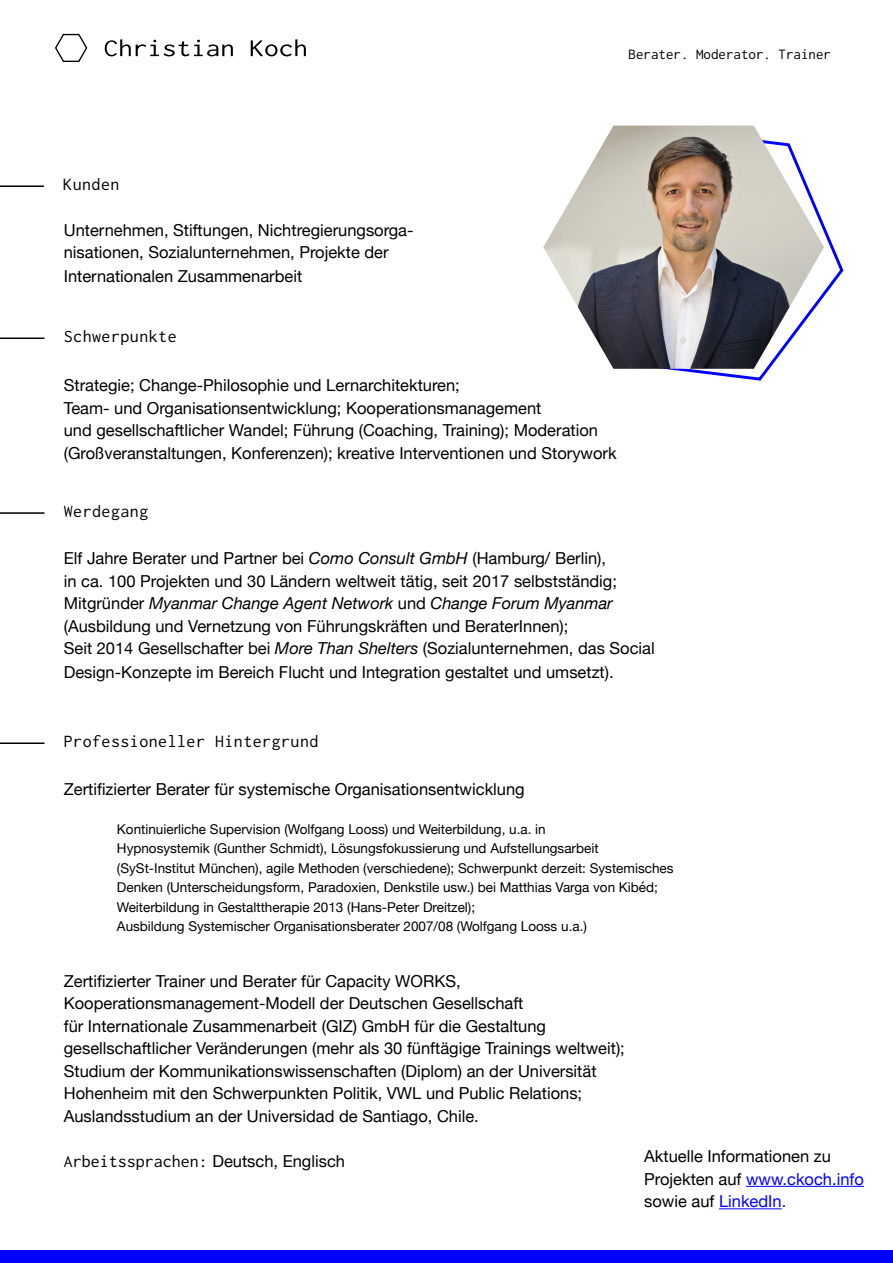
<style>
.page{position:relative;width:893px;height:1263px;background:#fff}
.page>*{position:absolute;margin:0;border:0;box-sizing:border-box;transform-origin:0 0}
.t1{font:18px "Inconsolata";letter-spacing:.025em;color:#000}
.t2{font:18px "Inconsolata";color:#000}
.t3{font:16.5px/22.5px "Helvetica Neue";color:#000}
.t4{font:15px "Inconsolata";color:#000}
.t5{font:13.5px/19.5px "Helvetica Neue";color:#000}
.s1{font-style:italic}
.s2{font-family:"Helvetica Neue";font-size:16.5px}
.s3{color:#00f}
</style>
<div class="page">
<svg style="left:613px;top:125px;width:231px;height:256px"></svg>
<hr style="left:746px;top:1186px;width:118px;height:1px;background:#00f">
<hr style="left:719px;top:1208px;width:63px;height:1px;background:#00f">
<img style="left:543px;top:126px;width:281px;height:243px">
<hr style="left:0;top:512px;width:44px;height:2px;background:#000">
<hr style="left:0;top:742px;width:44px;height:2px;background:#000">
<hr style="left:0;top:337px;width:44px;height:2px;background:#000">
<hr style="left:0;top:185px;width:44px;height:2px;background:#000">
<svg style="left:55px;top:34px;width:33px;height:28px"></svg>
<svg style="left:105px;top:39px;width:201px;height:18px"></svg>
<div style="left:0;top:1250px;width:893px;height:13px;background:#00f"></div>
<p class="t4" style="left:628px;top:46px;width:204px">Berater. Moderator. Trainer</p>
<p class="t1" style="left:63px;top:175px;width:58px">Kunden</p>
<p class="t3" style="left:64px;top:220px;width:351px">Unternehmen, Stiftungen, Nichtregierungsorga&shy;nisationen, Sozialunternehmen, Projekte der</p>
<p class="t3" style="left:64px;top:266px;width:240px">Internationalen Zusammenarbeit</p>
<p class="t1" style="left:64px;top:327px;width:114px">Schwerpunkte</p>
<p class="t3" style="left:64px;top:375px;width:554px">Strategie; Change-Philosophie und Lernarchitekturen;<br>Team- und Organisationsentwicklung; Kooperationsmanagement<br>und gesellschaftlicher Wandel; Führung (Coaching, Training); Moderation (Großveranstaltungen, Konferenzen); kreative Interventionen und Storywork</p>
<p class="t1" style="left:64px;top:502px;width:86px">Werdegang</p>
<p class="t3" style="left:64px;top:548px;width:592px">Elf Jahre Berater und Partner bei <span class="s1">Como Consult GmbH</span> (Hamburg/ Berlin),<br>in ca. 100 Projekten und 30 Ländern weltweit tätig, seit 2017 selbstständig; Mitgründer <span class="s1">Myanmar Change Agent Network</span> und <span class="s1">Change Forum Myanmar </span>(Ausbildung und Vernetzung von Führungskräften und BeraterInnen);<br>Seit 2014 Gesellschafter bei <span class="s1">More Than Shelters</span> (Sozialunternehmen, das Social</p>
<p class="t3" style="left:64px;top:662px;width:551px">Design-Konzepte im Bereich Flucht und Integration gestaltet und umsetzt).</p>
<p class="t1" style="left:64px;top:732px;width:256px">Professioneller Hintergrund</p>
<p class="t3" style="left:64px;top:778px;width:462px">Zertifizierter Berater für systemische Organisationsentwicklung</p>
<p class="t5" style="left:117px;top:820px;width:558px">Kontinuierliche Supervision (Wolfgang Looss) und Weiterbildung, u.a. in<br>Hypnosystemik (Gunther Schmidt), Lösungsfokussierung und Aufstellungsarbeit (SySt-Institut München), agile Methoden (verschiedene); Schwerpunkt derzeit: Systemisches Denken (Unterscheidungsform, Paradoxien, Denkstile usw.) bei Matthias Varga von Kibéd; Weiterbildung in Gestalttherapie 2013 (Hans-Peter Dreitzel);<br>Ausbildung Systemischer Organisationsberater 2007/08 (Wolfgang Looss u.a.)</p>
<p class="t3" style="left:64px;top:971px;width:563px">Zertifizierter Trainer und Berater für Capacity WORKS, Kooperationsmanagement-Modell der Deutschen Gesellschaft<br>für Internationale Zusammenarbeit (GIZ) GmbH für die Gestaltung gesellschaftlicher Veränderungen (mehr als 30 fünftägige Trainings weltweit); Studium der Kommunikationswissenschaften (Diplom) an der Universität Hohenheim mit den Schwerpunkten Politik, VWL und Public Relations; Auslandsstudium an der Universidad de Santiago, Chile.</p>
<p class="t2" style="left:64px;top:1152px;width:283px">Arbeitssprachen: <span class="s2">Deutsch, Englisch</span></p>
<p class="t3" style="left:644px;top:1146px;width:221px">Aktuelle Informationen zu<br>Projekten auf <span class="s3">www.ckoch.info </span>sowie auf <span class="s3">LinkedIn.</span></p>
</div>
